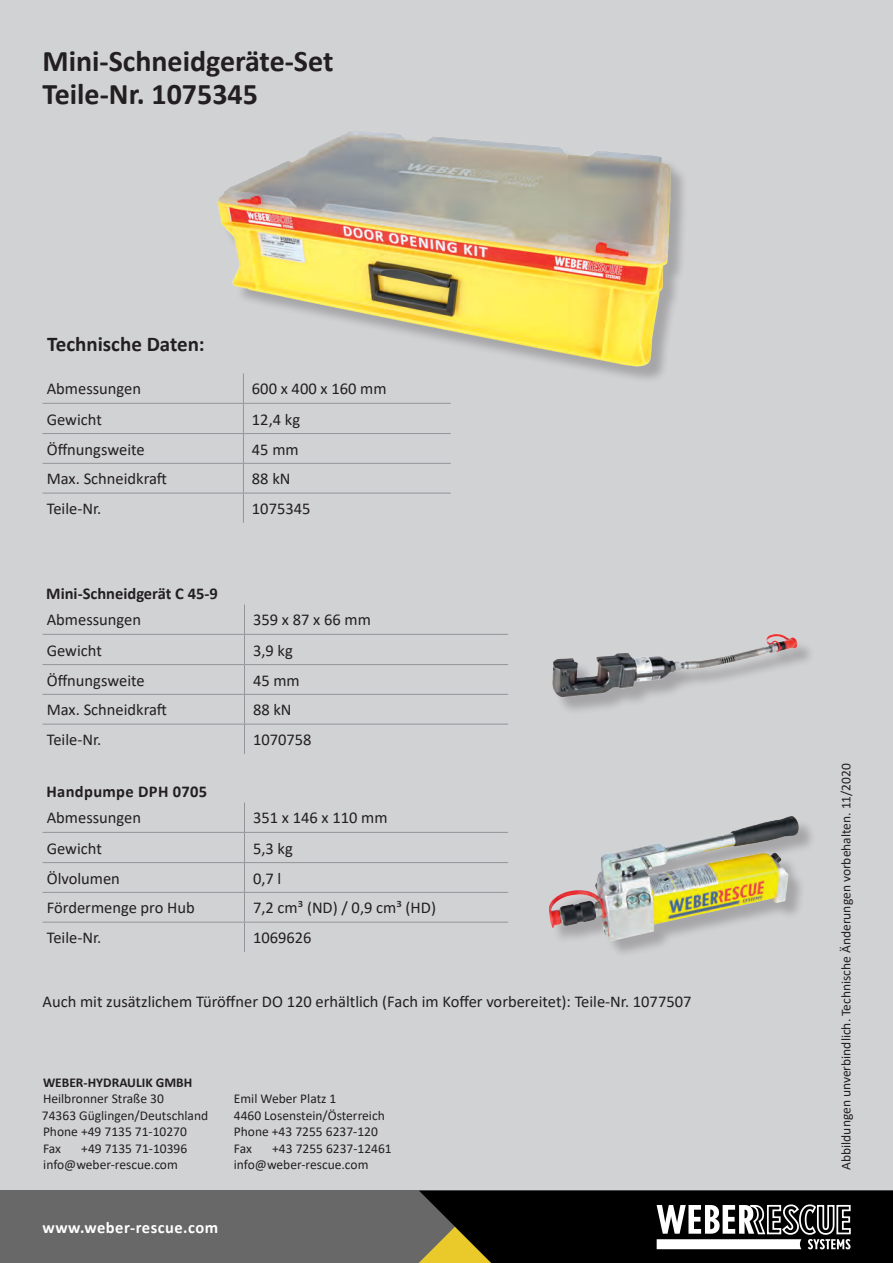
<style>
.page{position:relative;width:893px;height:1263px;background:#fff}
.page>*{position:absolute;margin:0;border:0;box-sizing:border-box;transform-origin:0 0}
.t1{font:700 30px/33px "Calibri";color:#231f20}
.t2{font:700 21px "Calibri";color:#231f20}
.t3{font:16.5px "Calibri";color:#231f20}
.t4{font:700 16.5px "Calibri";color:#231f20}
.t5{font:700 16.5px "Calibri";letter-spacing:.03em;color:#fff}
.t6{font:700 16.5px "Calibri";letter-spacing:.02em;color:#231f20}
.t7{font:13.5px "Calibri";color:#231f20}
.t8{font:700 13.5px "Calibri";color:#231f20}
</style>
<div class="page">
<div style="left:0;top:0;width:893px;height:1191px;background:#d1d2d4"></div>
<div style="left:0;top:1191px;width:893px;height:72px;background:#686869"></div>
<svg style="left:419px;top:1191px;width:474px;height:72px;background:#2e2d27"></svg>
<img style="left:552px;top:634px;width:255px;height:76px">
<img style="left:548px;top:816px;width:259px;height:137px">
<img style="left:217px;top:131px;width:467px;height:248px">
<hr style="left:243px;top:373px;width:1px;height:30px;background:#939598">
<hr style="left:43px;top:403px;width:200px;height:1px;background:#939598">
<hr style="left:243px;top:403px;width:208px;height:1px;background:#939598">
<hr style="left:43px;top:433px;width:200px;height:1px;background:#939598">
<hr style="left:243px;top:433px;width:208px;height:1px;background:#939598">
<hr style="left:43px;top:463px;width:200px;height:1px;background:#939598">
<hr style="left:243px;top:463px;width:208px;height:1px;background:#939598">
<svg style="left:243px;top:404px;width:1px;height:89px"></svg>
<hr style="left:43px;top:493px;width:200px;height:1px;background:#939598">
<hr style="left:243px;top:493px;width:208px;height:1px;background:#939598">
<hr style="left:243px;top:493px;width:1px;height:30px;background:#939598">
<hr style="left:244px;top:604px;width:1px;height:30px;background:#939598">
<hr style="left:43px;top:634px;width:201px;height:1px;background:#939598">
<hr style="left:244px;top:634px;width:264px;height:1px;background:#939598">
<hr style="left:43px;top:664px;width:201px;height:1px;background:#939598">
<hr style="left:244px;top:664px;width:264px;height:1px;background:#939598">
<hr style="left:43px;top:694px;width:201px;height:1px;background:#939598">
<hr style="left:244px;top:694px;width:264px;height:1px;background:#939598">
<svg style="left:244px;top:635px;width:1px;height:89px"></svg>
<hr style="left:43px;top:724px;width:201px;height:1px;background:#939598">
<hr style="left:244px;top:724px;width:264px;height:1px;background:#939598">
<hr style="left:244px;top:724px;width:1px;height:30px;background:#939598">
<hr style="left:244px;top:802px;width:1px;height:30px;background:#939598">
<hr style="left:43px;top:832px;width:201px;height:1px;background:#939598">
<hr style="left:244px;top:832px;width:264px;height:1px;background:#939598">
<hr style="left:43px;top:862px;width:201px;height:1px;background:#939598">
<hr style="left:244px;top:862px;width:264px;height:1px;background:#939598">
<hr style="left:43px;top:892px;width:201px;height:1px;background:#939598">
<hr style="left:244px;top:892px;width:264px;height:1px;background:#939598">
<svg style="left:244px;top:833px;width:1px;height:89px"></svg>
<hr style="left:43px;top:922px;width:201px;height:1px;background:#939598">
<hr style="left:244px;top:922px;width:264px;height:1px;background:#939598">
<hr style="left:244px;top:922px;width:1px;height:30px;background:#939598">
<h1 class="t1" style="left:43px;top:44px;width:292px">Mini-Schneidgeräte-Set<br>Teile-Nr. 1075345</h1>
<p class="t2" style="left:47px;top:329px;width:159px">Technische Daten:</p>
<p class="t3" style="left:47px;top:377px;width:96px">Abmessungen</p>
<p class="t3" style="left:252px;top:377px;width:136px">600 x 400 x 160 mm</p>
<p class="t3" style="left:47px;top:408px;width:57px">Gewicht</p>
<p class="t3" style="left:252px;top:408px;width:50px">12,4 kg</p>
<p class="t3" style="left:47px;top:438px;width:99px">Öffnungsweite</p>
<p class="t3" style="left:252px;top:438px;width:48px">45 mm</p>
<p class="t3" style="left:47px;top:467px;width:122px">Max. Schneidkraft</p>
<p class="t3" style="left:252px;top:467px;width:40px">88 kN</p>
<p class="t3" style="left:47px;top:497px;width:56px">Teile-Nr.</p>
<p class="t3" style="left:252px;top:497px;width:60px">1075345</p>
<p class="t4" style="left:46px;top:581px;width:173px">Mini-Schneidgerät C 45-9</p>
<p class="t3" style="left:47px;top:608px;width:96px">Abmessungen</p>
<p class="t3" style="left:253px;top:608px;width:119px">359 x 87 x 66 mm</p>
<p class="t3" style="left:47px;top:639px;width:57px">Gewicht</p>
<p class="t3" style="left:253px;top:639px;width:41px">3,9 kg</p>
<p class="t3" style="left:47px;top:669px;width:99px">Öffnungsweite</p>
<p class="t3" style="left:253px;top:669px;width:48px">45 mm</p>
<p class="t3" style="left:47px;top:698px;width:122px">Max. Schneidkraft</p>
<p class="t3" style="left:253px;top:698px;width:40px">88 kN</p>
<p class="t3" style="left:47px;top:728px;width:56px">Teile-Nr.</p>
<p class="t3" style="left:253px;top:728px;width:60px">1070758</p>
<p class="t6" style="left:47px;top:779px;width:162px">Handpumpe DPH 0705</p>
<p class="t3" style="left:47px;top:806px;width:96px">Abmessungen</p>
<p class="t3" style="left:253px;top:806px;width:136px">351 x 146 x 110 mm</p>
<p class="t3" style="left:47px;top:837px;width:57px">Gewicht</p>
<p class="t3" style="left:253px;top:837px;width:41px">5,3 kg</p>
<p class="t3" style="left:47px;top:867px;width:75px">Ölvolumen</p>
<p class="t3" style="left:253px;top:867px;width:30px">0,7 l</p>
<p class="t3" style="left:47px;top:896px;width:150px">Fördermenge pro Hub</p>
<p class="t3" style="left:253px;top:896px;width:185px">7,2 cm³ (ND) / 0,9 cm³ (HD)</p>
<p class="t3" style="left:47px;top:926px;width:56px">Teile-Nr.</p>
<p class="t3" style="left:253px;top:926px;width:60px">1069626</p>
<p class="t3" style="left:43px;top:990px;width:650px">Auch mit zusätzlichem Türöffner DO 120 erhältlich (Fach im Koffer vorbereitet): Teile-Nr. 1077507</p>
<p class="t8" style="left:43px;top:1073px;width:151px">WEBER-HYDRAULIK GMBH</p>
<p class="t7" style="left:43px;top:1089px;width:122px">Heilbronner Straße 30</p>
<p class="t7" style="left:234px;top:1089px;width:104px">Emil Weber Platz 1</p>
<p class="t7" style="left:42px;top:1106px;width:168px">74363 Güglingen/Deutschland</p>
<p class="t7" style="left:234px;top:1106px;width:152px">4460 Losenstein/Österreich</p>
<p class="t7" style="left:43px;top:1122px;width:145px">Phone +49 7135 71-10270</p>
<p class="t7" style="left:234px;top:1122px;width:145px">Phone +43 7255 6237-120</p>
<p class="t7" style="left:43px;top:1139px;width:20px">Fax</p>
<p class="t7" style="left:81px;top:1139px;width:107px">+49 7135 71-10396</p>
<p class="t7" style="left:234px;top:1139px;width:20px">Fax</p>
<p class="t7" style="left:272px;top:1139px;width:121px">+43 7255 6237-12461</p>
<p class="t7" style="left:43px;top:1155px;width:136px">info@weber-rescue.com</p>
<p class="t7" style="left:234px;top:1155px;width:136px">info@weber-rescue.com</p>
<p class="t5" style="left:43px;top:1216px;width:177px">www.weber-rescue.com</p>
<p class="t7" style="left:837px;top:1170px;width:408px;rotate:-90deg">Abbildungen unverbindlich. Technische Änderungen vorbehalten. 11/2020</p>
</div>
